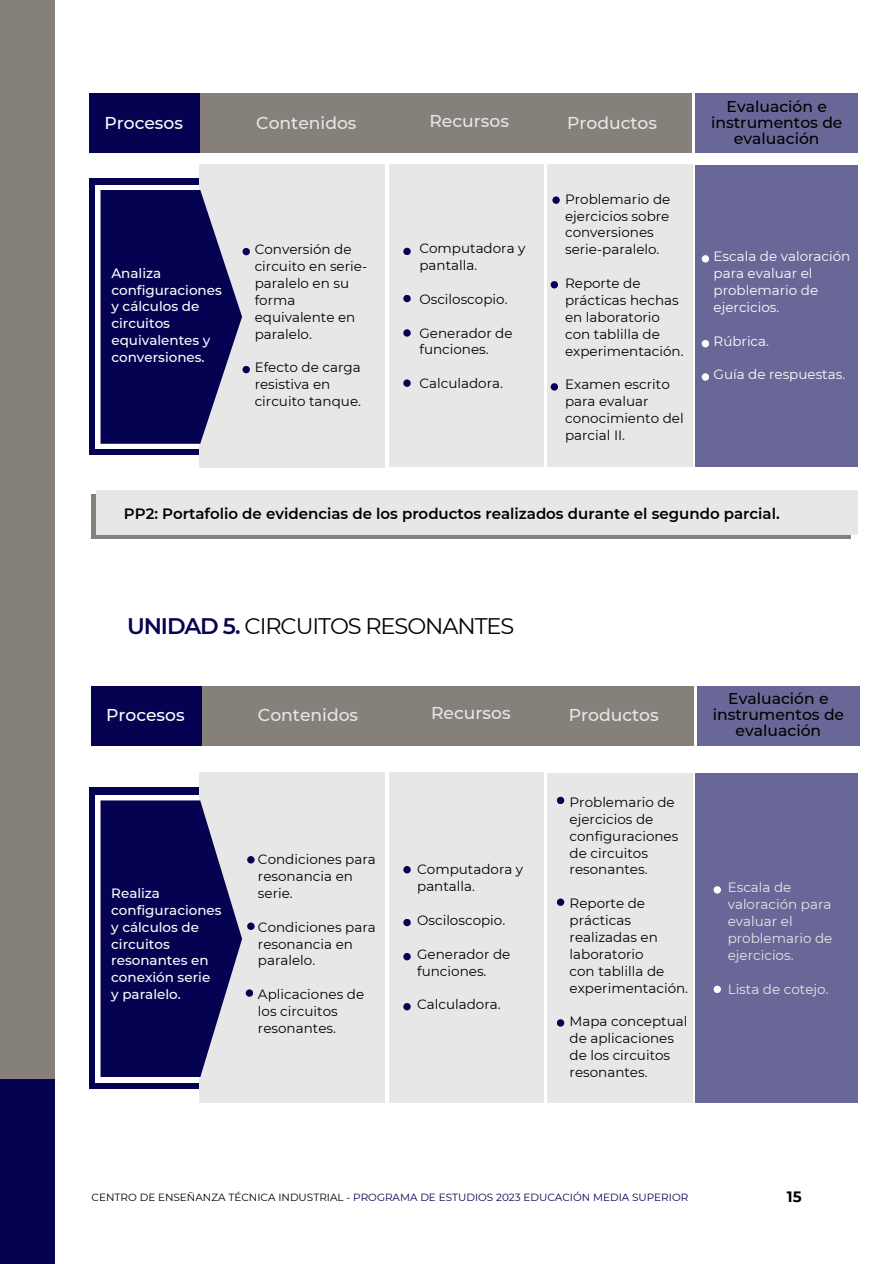
<style>
.page{position:relative;width:894px;height:1264px;background:#fff}
.page>*{position:absolute;margin:0;border:0;box-sizing:border-box;transform-origin:0 0}
.t1{font:22.5px "Montserrat";letter-spacing:-.05em;color:#000}
.t2{font:500 17.1px "Montserrat";color:#e8e7e7}
.t3{font:500 17.1px "Montserrat";color:#fff}
.t4{font:500 15.6px/15.8px "Montserrat";color:#000;text-align:center}
.t5{font:600 15px "Montserrat";color:#000}
.t6{font:700 15px "Montserrat";color:#000}
.t7{font:13.5px/16.8px "Montserrat";color:#000}
.t8{font:500 13.5px/16.8px "Montserrat";color:#fff}
.t9{font:13.5px/16.8px "Montserrat";color:#fff}
.t10{font:13.5px/16.8px "Montserrat";color:#e8e7e7}
.t11{font:10.5px "Montserrat";color:#060252}
.s1{font-weight:600;color:#060252}
.s2{color:#000}
</style>
<div class="page">
<div style="left:0;top:0;width:55px;height:1078px;background:#85817a"></div>
<div style="left:0;top:1078px;width:55px;height:185px;background:#060252"></div>
<div style="left:89px;top:178px;width:111px;height:276px;background:#060252"></div>
<div style="left:95px;top:185px;width:583px;height:263px;background:#fff"></div>
<div style="left:200px;top:164px;width:185px;height:303px;background:#e8e7e7"></div>
<div style="left:389px;top:164px;width:154px;height:303px;background:#e8e7e7"></div>
<div style="left:547px;top:165px;width:145px;height:302px;background:#e8e7e7"></div>
<svg style="left:100px;top:190px;width:142px;height:254px;background:#282468"></svg>
<div style="left:695px;top:165px;width:162px;height:302px;background:#696797"></div>
<div style="left:701px;top:255px;width:8px;height:7px;background:#fff;border-radius:50%"></div>
<div style="left:242px;top:366px;width:8px;height:7px;background:#060252;border-radius:50%"></div>
<div style="left:403px;top:248px;width:7px;height:7px;background:#060252;border-radius:50%"></div>
<div style="left:403px;top:295px;width:7px;height:7px;background:#060252;border-radius:50%"></div>
<div style="left:403px;top:329px;width:7px;height:8px;background:#060252;border-radius:50%"></div>
<div style="left:403px;top:379px;width:7px;height:8px;background:#060252;border-radius:50%"></div>
<div style="left:552px;top:196px;width:7px;height:8px;background:#060252;border-radius:50%"></div>
<div style="left:550px;top:281px;width:8px;height:7px;background:#060252;border-radius:50%"></div>
<div style="left:550px;top:383px;width:8px;height:7px;background:#060252;border-radius:50%"></div>
<div style="left:242px;top:248px;width:8px;height:7px;background:#060252;border-radius:50%"></div>
<div style="left:89px;top:787px;width:111px;height:302px;background:#060252"></div>
<div style="left:95px;top:795px;width:583px;height:287px;background:#fff"></div>
<div style="left:200px;top:772px;width:185px;height:330px;background:#e8e7e7"></div>
<div style="left:389px;top:772px;width:154px;height:330px;background:#e8e7e7"></div>
<div style="left:547px;top:773px;width:145px;height:329px;background:#e8e7e7"></div>
<svg style="left:100px;top:800px;width:142px;height:277px;background:#282468"></svg>
<div style="left:695px;top:773px;width:162px;height:329px;background:#696797"></div>
<div style="left:713px;top:886px;width:7px;height:7px;background:#fff;border-radius:50%"></div>
<div style="left:713px;top:985px;width:7px;height:8px;background:#fff;border-radius:50%"></div>
<div style="left:247px;top:856px;width:7px;height:7px;background:#060252;border-radius:50%"></div>
<div style="left:403px;top:866px;width:7px;height:7px;background:#060252;border-radius:50%"></div>
<div style="left:403px;top:918px;width:7px;height:8px;background:#060252;border-radius:50%"></div>
<div style="left:403px;top:952px;width:7px;height:8px;background:#060252;border-radius:50%"></div>
<div style="left:403px;top:1003px;width:7px;height:7px;background:#060252;border-radius:50%"></div>
<svg style="left:556px;top:796px;width:8px;height:8px"></svg>
<svg style="left:556px;top:898px;width:8px;height:7px"></svg>
<div style="left:556px;top:1019px;width:8px;height:7px;background:#060252;border-radius:50%"></div>
<div style="left:247px;top:922px;width:7px;height:8px;background:#060252;border-radius:50%"></div>
<div style="left:246px;top:989px;width:7px;height:7px;background:#060252;border-radius:50%"></div>
<div style="left:91px;top:686px;width:602px;height:59px;background:#85817a"></div>
<div style="left:91px;top:686px;width:110px;height:59px;background:#060252"></div>
<div style="left:697px;top:686px;width:162px;height:59px;background:#696797"></div>
<div style="left:91px;top:493px;width:759px;height:45px;background:linear-gradient(to right,#85817a,#85817a)"></div>
<div style="left:96px;top:489px;width:761px;height:45px;background:#e8e7e7"></div>
<div style="left:701px;top:340px;width:8px;height:7px;background:#fff;border-radius:50%"></div>
<div style="left:701px;top:373px;width:8px;height:8px;background:#fff;border-radius:50%"></div>
<div style="left:89px;top:94px;width:603px;height:59px;background:#85817a"></div>
<div style="left:89px;top:94px;width:110px;height:59px;background:#060252"></div>
<div style="left:695px;top:94px;width:162px;height:59px;background:#696797"></div>
<h4 class="t3" style="left:104px;top:112px;width:80px">Procesos</h4>
<h5 class="t2" style="left:256px;top:112px;width:102px">Contenidos</h5>
<h5 class="t2" style="left:429px;top:110px;width:81px">Recursos</h5>
<p class="t2" style="left:567px;top:112px;width:91px">Productos</p>
<h2 class="t8" style="left:111px;top:264px;width:112px">Analiza configuraciones y cálculos de circuitos equivalentes y conversiones.</h2>
<h2 class="t7" style="left:254px;top:241px;width:114px">Conversión de circuito en serie&shy;paralelo en su forma equivalente en paralelo.</h2>
<h2 class="t7" style="left:254px;top:359px;width:108px">Efecto de carga resistiva en circuito tanque.</h2>
<h5 class="t7" style="left:419px;top:240px;width:108px">Computadora y pantalla.</h5>
<h5 class="t7" style="left:419px;top:290px;width:90px">Osciloscopio.</h5>
<h5 class="t7" style="left:419px;top:324px;width:95px">Generador de funciones.</h5>
<h5 class="t7" style="left:419px;top:375px;width:85px">Calculadora.</h5>
<h5 class="t7" style="left:565px;top:190px;width:107px">Problemario de ejercicios sobre conversiones serie-paralelo.</h5>
<h5 class="t7" style="left:565px;top:275px;width:120px">Reporte de prácticas hechas en laboratorio con tablilla de experimentación.</h5>
<h5 class="t7" style="left:565px;top:376px;width:120px">Examen escrito para evaluar conocimiento del parcial II.</h5>
<p class="t4" style="left:710px;top:99px;width:133px">Evaluación e instrumentos de evaluación</p>
<h5 class="t9" style="left:713px;top:248px;width:138px">Escala de valoración para evaluar el problemario de ejercicios.</h5>
<h5 class="t9" style="left:713px;top:332px;width:57px">Rúbrica.</h5>
<h4 class="t9" style="left:713px;top:366px;width:133px">Guía de respuestas.</h4>
<h5 class="t5" style="left:124px;top:504px;width:657px">PP2: Portafolio de evidencias de los productos realizados durante el segundo parcial.</h5>
<h5 class="t1" style="left:127px;top:612px;width:389px"><span class="s1">UNIDAD 5.</span> CIRCUITOS RESONANTES</h5>
<h5 class="t3" style="left:106px;top:704px;width:80px">Procesos</h5>
<h5 class="t2" style="left:258px;top:704px;width:102px">Contenidos</h5>
<h5 class="t2" style="left:431px;top:702px;width:81px">Recursos</h5>
<h5 class="t2" style="left:568px;top:704px;width:91px">Productos</h5>
<h5 class="t8" style="left:111px;top:884px;width:112px">Realiza configuraciones y cálculos de circuitos resonantes en conexión serie<br>y paralelo.</h5>
<h5 class="t7" style="left:258px;top:850px;width:119px">Condiciones para resonancia en serie.</h5>
<h5 class="t7" style="left:258px;top:918px;width:119px">Condiciones para resonancia en paralelo.</h5>
<h3 class="t7" style="left:258px;top:985px;width:108px">Aplicaciones de los circuitos resonantes.</h3>
<h1 class="t7" style="left:417px;top:861px;width:108px">Computadora y pantalla.</h1>
<h2 class="t7" style="left:417px;top:911px;width:90px">Osciloscopio.</h2>
<h2 class="t7" style="left:417px;top:945px;width:95px">Generador de funciones.</h2>
<h2 class="t7" style="left:417px;top:996px;width:85px">Calculadora.</h2>
<h2 class="t7" style="left:569px;top:793px;width:110px">Problemario de ejercicios de configuraciones de circuitos resonantes.</h2>
<h2 class="t7" style="left:569px;top:894px;width:120px">Reporte de prácticas realizadas en laboratorio<br>con tablilla de experimentación.</h2>
<h5 class="t7" style="left:569px;top:1013px;width:119px">Mapa conceptual de aplicaciones de los circuitos resonantes.</h5>
<h5 class="t4" style="left:712px;top:691px;width:133px">Evaluación e instrumentos de evaluación</h5>
<h5 class="t10" style="left:727px;top:879px;width:106px">Escala de valoración para evaluar el problemario de ejercicios.</h5>
<h5 class="t10" style="left:727px;top:980px;width:102px">Lista de cotejo.</h5>
<h2 class="t11" style="left:92px;top:1191px;width:598px"><span class="s2">CENTRO DE ENSEÑANZA TÉCNICA INDUSTRIAL -</span> PROGRAMA DE ESTUDIOS 2023 EDUCACIÓN MEDIA SUPERIOR</h2>
<h2 class="t6" style="left:786px;top:1187px;width:16px">15</h2>
</div>
